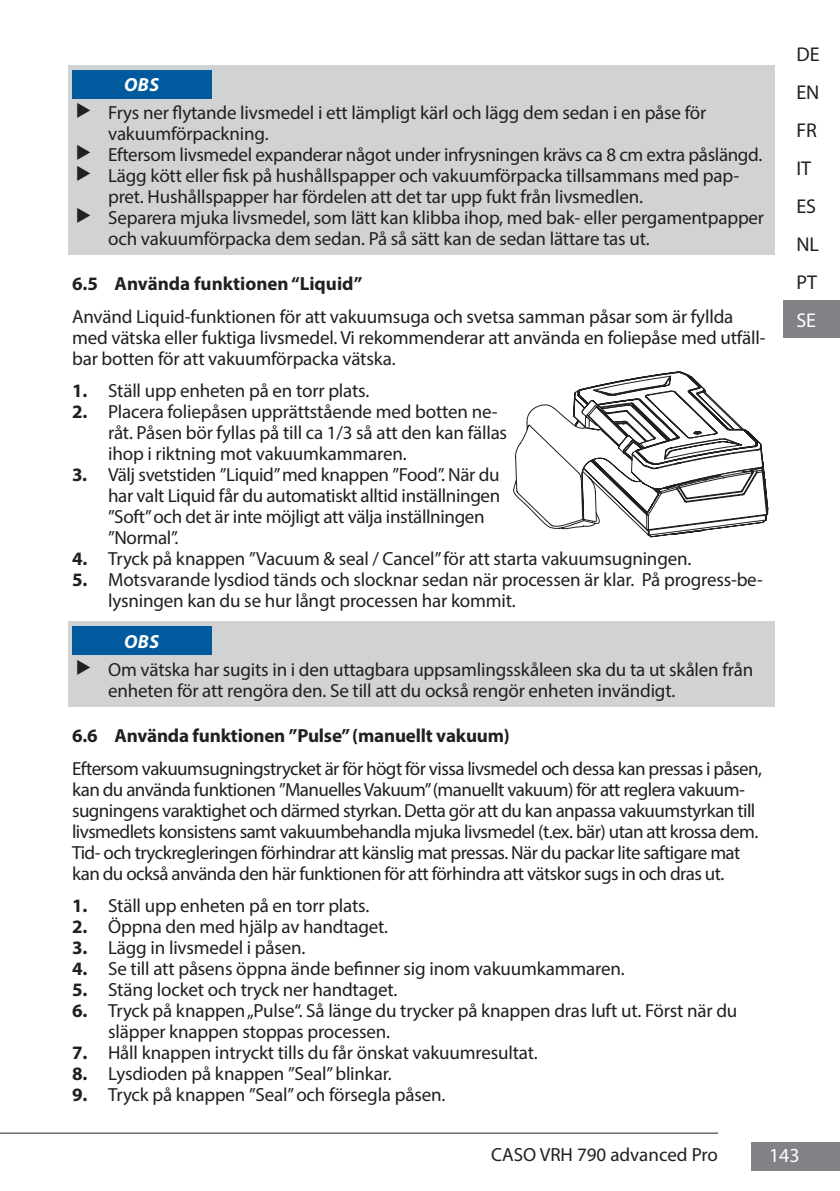
<style>
.page{position:relative;width:840px;height:1191px;background:#fff}
.page>*{position:absolute;margin:0;border:0;box-sizing:border-box;transform-origin:0 0}
.t1{font:20px/38px "Myriad Pro";color:#231f20}
.t2{font:20px "Myriad Pro";color:#fff}
.t3{font:19px/21px "Myriad Pro";letter-spacing:-.01em;color:#231f20}
.t4{font:19px/21px "Myriad Pro";letter-spacing:-.03em;color:#231f20}
.t5{font:700 19px "Myriad Pro";letter-spacing:-.01em;color:#231f20}
.t6{font:italic 700 19px "Myriad Pro";letter-spacing:.02em;color:#fff}
.s1{font-weight:700}
</style>
<div class="page">
<div style="left:750px;top:1141px;width:89px;height:29px;background:#808285"></div>
<hr style="left:0;top:1132px;width:717px;height:1px;background:#231f20">
<div style="left:782px;top:300px;width:57px;height:38px;background:#808285"></div>
<div style="left:68px;top:65px;width:705px;height:190px;background:#d1d2d4"></div>
<div style="left:72px;top:70px;width:139px;height:28px;background:#015a9d"></div>
<div style="left:68px;top:621px;width:705px;height:86px;background:#d1d2d4"></div>
<div style="left:72px;top:626px;width:139px;height:28px;background:#015a9d"></div>
<svg style="left:513px;top:376px;width:254px;height:159px"></svg>
<p class="t6" style="left:124px;top:73px;width:36px">OBS</p>
<p class="t3" style="left:108px;top:101px;width:657px">Frys ner flytande livsmedel i ett lämpligt kärl och lägg dem sedan i en påse för vakuumförpackning.<br>Eftersom livsmedel expanderar något under infrysningen krävs ca 8 cm extra påslängd.<br>Lägg kött eller fisk på hushållspapper och vakuumförpacka tillsammans med pap&shy;pret. Hushållspapper har fördelen att det tar upp fukt från livsmedlen.<br>Separera mjuka livsmedel, som lätt kan klibba ihop, med bak- eller pergamentpapper och vakuumförpacka dem sedan. På så sätt kan de sedan lättare tas ut.</p>
<p class="t5" style="left:72px;top:271px;width:291px">6.5 Använda funktionen “Liquid”</p>
<p class="t3" style="left:72px;top:305px;width:694px">Använd Liquid-funktionen för att vakuumsuga och svetsa samman påsar som är fyllda med vätska eller fuktiga livsmedel. Vi rekommenderar att använda en foliepåse med utfäll&shy;bar botten för att vakuumförpacka vätska.</p>
<p class="t3" style="left:72px;top:380px;width:298px"><span class="s1">1.</span> Ställ upp enheten på en torr plats.</p>
<p class="t3" style="left:108px;top:401px;width:400px;text-indent:-36px"><span class="s1">2.</span> Placera foliepåsen upprättstående med botten ne&shy;råt. Påsen bör fyllas på till ca 1/3 så att den kan fällas ihop i riktning mot vakuumkammaren.</p>
<p class="t3" style="left:108px;top:464px;width:393px;text-indent:-36px"><span class="s1">3.</span> Välj svetstiden ”Liquid” med knappen ”Food”. När du har valt Liquid får du automatiskt alltid inställningen ”Soft” och det är inte möjligt att välja inställningen ”Normal”.</p>
<p class="t3" style="left:72px;top:548px;width:620px"><span class="s1">4.</span> Tryck på knappen ”Vacuum &amp; seal / Cancel” för att starta vakuumsugningen.</p>
<p class="t3" style="left:108px;top:569px;width:656px;text-indent:-36px"><span class="s1">5.</span> Motsvarande lysdiod tänds och slocknar sedan när processen är klar. På progress-be&shy;lysningen kan du se hur långt processen har kommit.</p>
<p class="t6" style="left:124px;top:629px;width:36px">OBS</p>
<p class="t3" style="left:108px;top:658px;width:646px">Om vätska har sugits in i den uttagbara uppsamlingsskåleen ska du ta ut skålen från enheten för att rengöra den. Se till att du också rengör enheten invändigt.</p>
<p class="t5" style="left:72px;top:723px;width:439px">6.6 Använda funktionen ”Pulse” (manuellt vakuum)</p>
<p class="t4" style="left:72px;top:757px;width:691px">Eftersom vakuumsugningstrycket är för högt för vissa livsmedel och dessa kan pressas i påsen, kan du använda funktionen ”Manuelles Vakuum” (manuellt vakuum) för att reglera vakuum&shy;sugningens varaktighet och därmed styrkan. Detta gör att du kan anpassa vakuumstyrkan till livsmedlets konsistens samt vakuumbehandla mjuka livsmedel (t.ex. bär) utan att krossa dem.<br>Tid- och tryckregleringen förhindrar att känslig mat pressas. När du packar lite saftigare mat kan du också använda den här funktionen för att förhindra att vätskor sugs in och dras ut.</p>
<p class="t3" style="left:72px;top:895px;width:298px"><span class="s1">1.</span> Ställ upp enheten på en torr plats.</p>
<p class="t3" style="left:72px;top:916px;width:317px"><span class="s1">2.</span> Öppna den med hjälp av handtaget.</p>
<p class="t3" style="left:72px;top:937px;width:235px"><span class="s1">3.</span> Lägg in livsmedel i påsen.</p>
<p class="t3" style="left:72px;top:958px;width:554px"><span class="s1">4.</span> Se till att påsens öppna ände befinner sig inom vakuumkammaren.</p>
<p class="t3" style="left:72px;top:979px;width:327px"><span class="s1">5.</span> Stäng locket och tryck ner handtaget.</p>
<p class="t3" style="left:108px;top:1000px;width:630px;text-indent:-36px"><span class="s1">6.</span> Tryck på knappen „Pulse“. Så länge du trycker på knappen dras luft ut. Först när du släpper knappen stoppas processen.</p>
<p class="t3" style="left:72px;top:1042px;width:467px"><span class="s1">7.</span> Håll knappen intryckt tills du får önskat vakuumresultat.</p>
<p class="t3" style="left:72px;top:1063px;width:321px"><span class="s1">8.</span> Lysdioden på knappen ”Seal” blinkar.</p>
<p class="t3" style="left:72px;top:1084px;width:374px"><span class="s1">9.</span> Tryck på knappen ”Seal” och försegla påsen.</p>
<p class="t1" style="left:796px;top:34px;width:25px">DE<br>EN<br>FR<br>IT</p>
<p class="t1" style="left:796px;top:186px;width:21px">ES</p>
<p class="t1" style="left:796px;top:224px;width:24px">NL</p>
<p class="t1" style="left:796px;top:263px;width:22px">PT</p>
<p class="t2" style="left:796px;top:308px;width:21px">SE</p>
<p class="t3" style="left:491px;top:1143px;width:228px">CASO VRH 790 advanced Pro</p>
<p class="t2" style="left:768px;top:1142px;width:32px">143</p>
</div>
